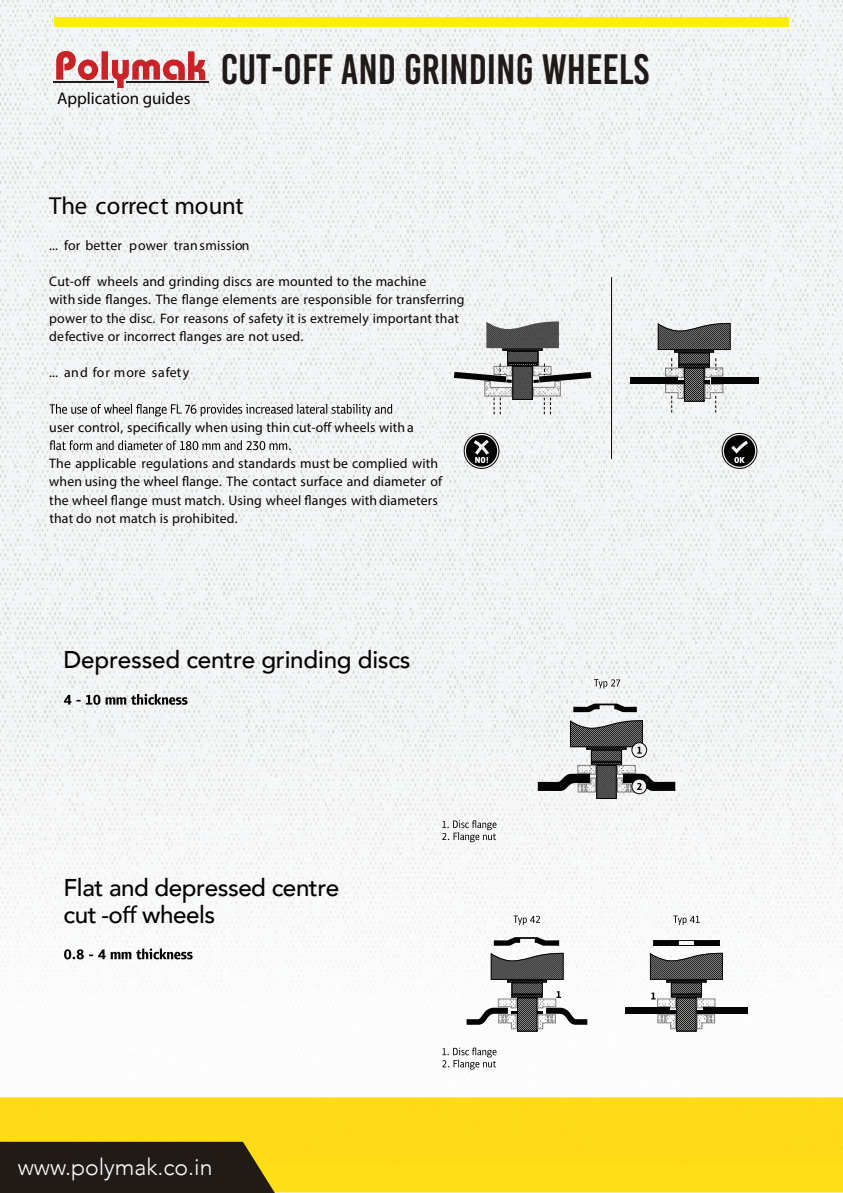
<style>
.page{position:relative;width:843px;height:1193px;background:#fff}
.page>*{position:absolute;margin:0;border:0;box-sizing:border-box;transform-origin:0 0}
.t1{font:42.4px "Bebas Kai";color:#221c19}
.t2{font:700 24.7px "KL Bulletin Sans";color:#050504}
.t3{font:500 24.2px/27.3px "Avenir";letter-spacing:-.02em;color:#050504}
.t4{font:300 23px "Avenir";color:#fff}
.t5{font:17px "KL Bulletin Sans";color:#050504}
.t6{font:13.8px "KL Bulletin Sans";color:#050504}
</style>
<div class="page">
<div style="left:0;top:1097px;width:843px;height:95px;background:#ffdd17"></div>
<div style="left:0;top:1163px;width:275px;height:29px;background:#221c19"></div>
<img style="left:0;top:0;width:843px;height:1163px">
<div style="left:54px;top:17px;width:734px;height:9px;background:#f9ed14"></div>
<svg style="left:49px;top:196px;width:37px;height:18px"></svg>
<svg style="left:96px;top:201px;width:10px;height:13px"></svg>
<svg style="left:123px;top:201px;width:35px;height:13px"></svg>
<svg style="left:176px;top:201px;width:17px;height:12px"></svg>
<svg style="left:50px;top:248px;width:8px;height:2px"></svg>
<svg style="left:64px;top:240px;width:5px;height:10px"></svg>
<svg style="left:77px;top:243px;width:3px;height:7px"></svg>
<svg style="left:86px;top:240px;width:14px;height:10px"></svg>
<svg style="left:111px;top:243px;width:11px;height:7px"></svg>
<svg style="left:130px;top:243px;width:6px;height:9px"></svg>
<svg style="left:146px;top:243px;width:21px;height:7px"></svg>
<svg style="left:180px;top:243px;width:9px;height:7px"></svg>
<svg style="left:207px;top:240px;width:13px;height:10px"></svg>
<svg style="left:50px;top:331px;width:32px;height:10px"></svg>
<svg style="left:98px;top:334px;width:6px;height:7px"></svg>
<svg style="left:116px;top:331px;width:10px;height:10px"></svg>
<svg style="left:135px;top:334px;width:6px;height:7px"></svg>
<svg style="left:150px;top:334px;width:21px;height:7px"></svg>
<svg style="left:180px;top:331px;width:13px;height:10px"></svg>
<svg style="left:202px;top:334px;width:14px;height:9px"></svg>
<svg style="left:227px;top:334px;width:17px;height:7px"></svg>
<svg style="left:286px;top:331px;width:17px;height:10px"></svg>
<svg style="left:50px;top:375px;width:8px;height:2px"></svg>
<svg style="left:323px;top:422px;width:43px;height:10px"></svg>
<svg style="left:379px;top:422px;width:13px;height:9px"></svg>
<svg style="left:398px;top:422px;width:15px;height:10px"></svg>
<svg style="left:55px;top:513px;width:13px;height:9px"></svg>
<svg style="left:77px;top:513px;width:6px;height:9px"></svg>
<svg style="left:120px;top:516px;width:17px;height:6px"></svg>
<svg style="left:143px;top:513px;width:19px;height:9px"></svg>
<svg style="left:173px;top:516px;width:12px;height:9px"></svg>
<svg style="left:56px;top:51px;width:149px;height:56px"></svg>
<svg style="left:50px;top:276px;width:414px;height:49px"></svg>
<svg style="left:65px;top:367px;width:124px;height:13px"></svg>
<svg style="left:49px;top:422px;width:249px;height:28px"></svg>
<svg style="left:49px;top:458px;width:394px;height:49px"></svg>
<svg style="left:194px;top:513px;width:43px;height:9px"></svg>
<p class="t5" style="left:87px;top:87px;width:76px">● ▼□■ ◆</p>
<h1 class="t1" style="left:221px;top:46px;width:430px">CUT-OFF AND GRINDING WHEELS</h1>
<h2 class="t2" style="left:107px;top:190px;width:138px">□ ▼ □◆■▼</h2>
<p class="t6" style="left:68px;top:237px;width:43px">□ ▼▼</p>
<p class="t6" style="left:138px;top:237px;width:113px">□ ▼ ■▲ ▲▲□■</p>
<p class="t6" style="left:57px;top:273px;width:26px">◆▼ □</p>
<p class="t6" style="left:129px;top:273px;width:29px">●▲ ■</p>
<p class="t6" style="left:290px;top:273px;width:29px">□◆■▼</p>
<p class="t6" style="left:337px;top:273px;width:22px">▼□ ▼</p>
<p class="t6" style="left:412px;top:273px;width:9px">■</p>
<p class="t6" style="left:106px;top:291px;width:44px">●■ ▲</p>
<p class="t6" style="left:230px;top:291px;width:49px">● ■▼▲</p>
<p class="t6" style="left:315px;top:291px;width:112px">▲□■▲ ● □▼ ■▲</p>
<p class="t6" style="left:449px;top:291px;width:9px">■</p>
<p class="t6" style="left:57px;top:309px;width:55px">□ ▼□▼</p>
<p class="t6" style="left:202px;top:309px;width:53px">▲□■▲ □ ▲</p>
<p class="t6" style="left:272px;top:309px;width:58px">▼▼▲ ▼</p>
<p class="t6" style="left:359px;top:309px;width:5px">●</p>
<p class="t6" style="left:396px;top:309px;width:65px">□▼ ■▼▼ ▼</p>
<p class="t6" style="left:82px;top:327px;width:68px">▼❖ □ ■□</p>
<p class="t6" style="left:171px;top:327px;width:52px">▼●■ ▲</p>
<p class="t6" style="left:249px;top:327px;width:38px">■□▼ ◆▲</p>
<p class="t6" style="left:84px;top:418px;width:50px">□■▼ □● ▲</p>
<p class="t6" style="left:220px;top:418px;width:104px">■◆▲■ ▼ ■ ◆▼□</p>
<p class="t6" style="left:367px;top:418px;width:32px">●▲ ▼</p>
<p class="t6" style="left:161px;top:455px;width:103px">◆● ▼□■▲ ■ ▲▼ ■</p>
<p class="t6" style="left:290px;top:455px;width:41px">▲ ◆▲▼</p>
<p class="t6" style="left:74px;top:473px;width:52px">■◆▲■ ▼</p>
<p class="t6" style="left:176px;top:473px;width:30px">●●■</p>
<p class="t6" style="left:259px;top:473px;width:56px">□■▼ ▼ ▲◆</p>
<p class="t6" style="left:354px;top:473px;width:9px">■</p>
<p class="t6" style="left:104px;top:491px;width:30px">●●■</p>
<p class="t6" style="left:163px;top:491px;width:19px">◆▲▼</p>
<p class="t6" style="left:203px;top:491px;width:53px">▼ ▲■</p>
<p class="t6" style="left:298px;top:491px;width:50px">●●■ ▲</p>
<p class="t6" style="left:49px;top:509px;width:68px">▼ ▼ □■□▼</p>
<p class="t6" style="left:138px;top:509px;width:56px">▼ ▲□</p>
<h3 class="t3" style="left:64px;top:646px;width:349px">Depressed centre grinding discs</h3>
<h3 class="t3" style="left:64px;top:874px;width:277px">Flat and depressed centre cut -o wheels</h3>
<h3 class="t4" style="left:18px;top:1151px;width:196px">www.polymak.co.in</h3>
</div>
